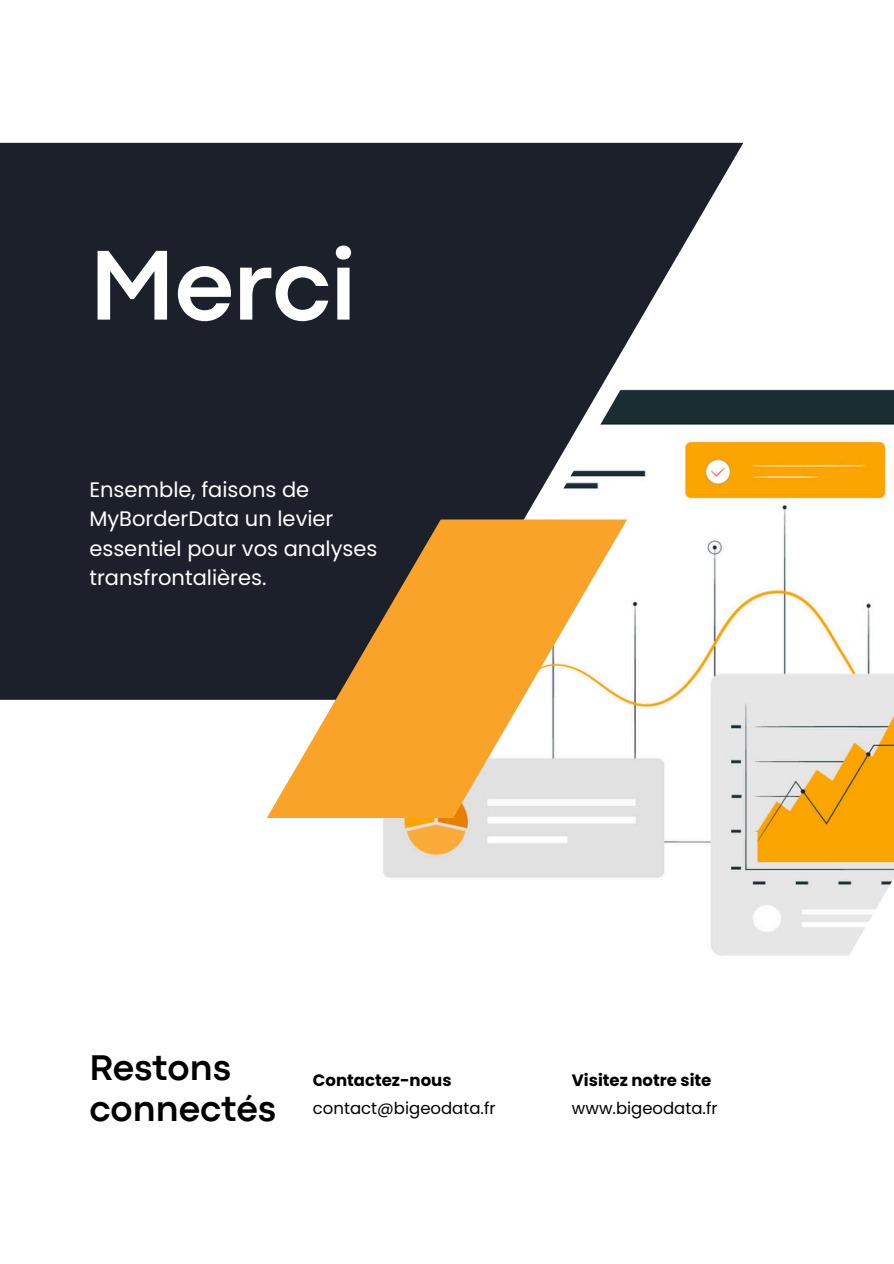
<style>
.page{position:relative;width:894px;height:1264px;background:#fff}
.page>*{position:absolute;margin:0;border:0;box-sizing:border-box;transform-origin:0 0}
.t1{font:700 103.5px "Codec Pro";letter-spacing:-.01em;color:#fff}
.t2{font:700 37.2px/41.7px "Codec Pro";color:#000}
.t3{font:21px/29.2px "Poppins";color:#fff}
.t4{font:16.5px "Poppins";color:#000}
.t5{font:700 16.5px "Poppins";color:#000}
</style>
<div class="page">
<div style="left:0;top:143px;width:742px;height:556px;background:#1c202b"></div>
<img style="left:383px;top:346px;width:510px;height:610px">
<svg style="left:266px;top:519px;width:361px;height:299px;fill:#f9a328"></svg>
<p class="t1" style="left:89px;top:248px;width:269px">Merci</p>
<h3 class="t3" style="left:89px;top:475px;width:289px">Ensemble, faisons de<br>MyBorderData un levier essentiel pour vos analyses transfrontalières.</h3>
<h2 class="t2" style="left:89px;top:1049px;width:188px">Restons connectés</h2>
<h4 class="t5" style="left:313px;top:1068px;width:140px">Contactez-nous</h4>
<h4 class="t4" style="left:313px;top:1097px;width:184px">contact@bigeodata.fr</h4>
<p class="t5" style="left:571px;top:1068px;width:141px">Visitez notre site</p>
<p class="t4" style="left:571px;top:1097px;width:147px">www.bigeodata.fr</p>
</div>
